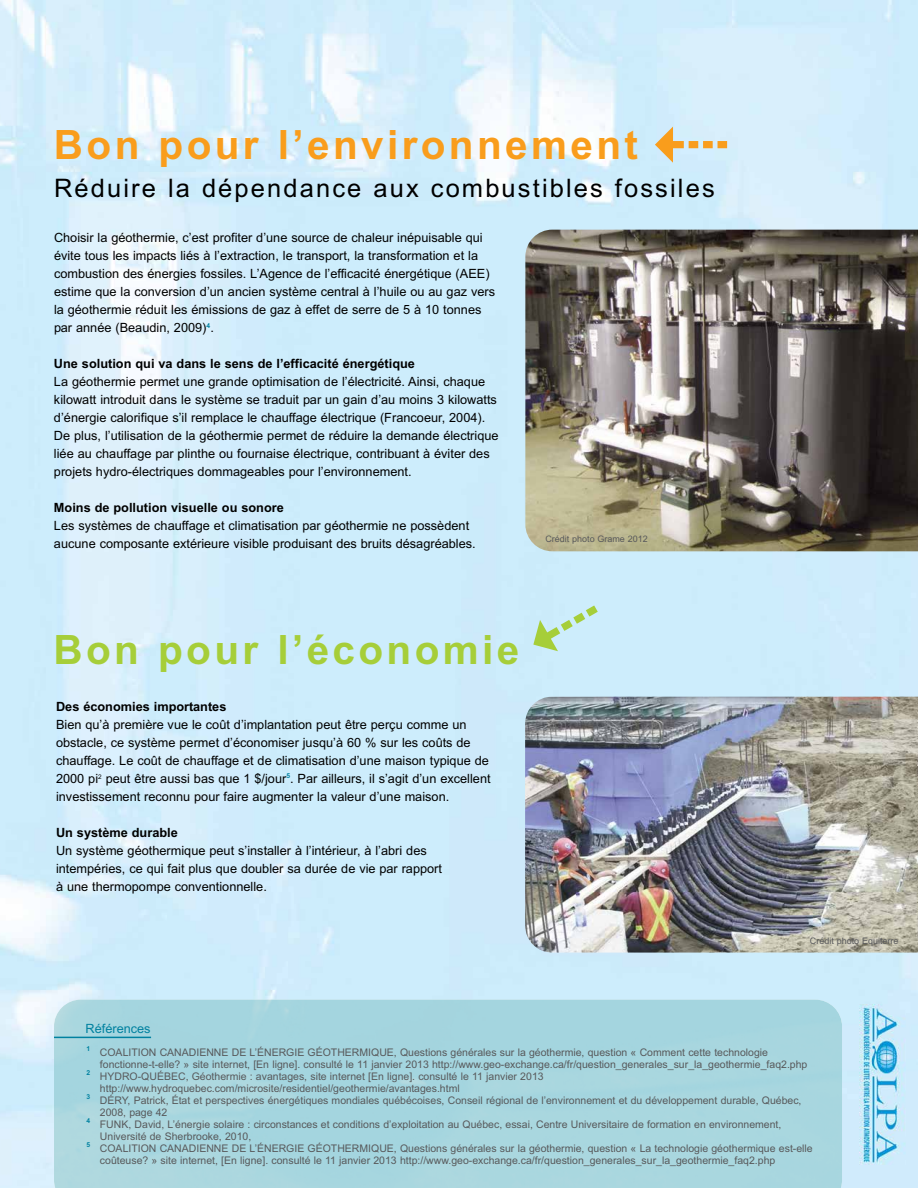
<style>
.page{position:relative;width:918px;height:1188px;background:#fff}
.page>*{position:absolute;margin:0;border:0;box-sizing:border-box;transform-origin:0 0}
.t1{font:700 40.5px "Arial";letter-spacing:.085em;color:#f99d1c}
.t2{font:700 40.5px "Arial";letter-spacing:.085em;color:#a6ce39}
.t3{font:25.5px "Arial";letter-spacing:.085em;color:#000}
.t4{font:12.75px/18px "Arial";color:#000}
.t5{font:700 12.75px "Arial";color:#000}
.t6{font:12.75px "Arial";color:#0081a0}
.t7{font:10.5px/12px "Arial";color:#58595b}
.t8{font:9px "Arial";color:#58595b}
.t9{font:700 6.75px "Arial";color:#0081a0}
</style>
<div class="page">
<svg style="left:655px;top:127px;width:72px;height:36px;background:#dbdac7"></svg>
<div style="left:54px;top:1000px;width:788px;height:188px;background:#a6d6df"></div>
<svg style="left:533px;top:605px;width:65px;height:46px;background:#c4e6d3"></svg>
<img style="left:525px;top:230px;width:393px;height:321px">
<hr style="left:54px;top:1037px;width:97px;height:1px;background:#0081a0">
<img style="left:525px;top:697px;width:393px;height:256px">
<img style="left:860px;top:1005px;width:46px;height:160px">
<h1 class="t1" style="left:54px;top:118px;width:586px">Bon pour l’environnement</h1>
<h2 class="t3" style="left:54px;top:171px;width:662px">Réduire la dépendance aux combustibles fossiles</h2>
<p class="t4" style="left:54px;top:229px;width:443px">Choisir la géothermie, c’est profiter d’une source de chaleur inépuisable qui évite tous les impacts liés à l’extraction, le transport, la transformation et la combustion des énergies fossiles. L’Agence de l’efficacité énergétique (AEE) estime que la conversion d’un ancien système central à l’huile ou au gaz vers la géothermie réduit les émissions de gaz à effet de serre de 5 à 10 tonnes par année (Beaudin, 2009)<sup>4</sup>.</p>
<p class="t5" style="left:54px;top:355px;width:363px">Une solution qui va dans le sens de l’efficacité énergétique</p>
<p class="t4" style="left:54px;top:373px;width:446px">La géothermie permet une grande optimisation de l’électricité. Ainsi, chaque kilowatt introduit dans le système se traduit par un gain d’au moins 3 kilowatts d’énergie calorifique s’il remplace le chauffage électrique (Francoeur, 2004).<br>De plus, l’utilisation de la géothermie permet de réduire la demande électrique liée au chauffage par plinthe ou fournaise électrique, contribuant à éviter des projets hydro-électriques dommageables pour l’environnement.</p>
<p class="t5" style="left:54px;top:500px;width:231px">Moins de pollution visuelle ou sonore</p>
<p class="t4" style="left:54px;top:517px;width:423px">Les systèmes de chauffage et climatisation par géothermie ne possèdent aucune composante extérieure visible produisant des bruits désagréables.</p>
<p class="t8" style="left:545px;top:533px;width:104px">Crédit photo Grame 2012</p>
<h1 class="t2" style="left:54px;top:622px;width:467px">Bon pour l’économie</h1>
<p class="t5" style="left:56px;top:698px;width:172px">Des économies importantes</p>
<p class="t4" style="left:56px;top:716px;width:436px">Bien qu’à première vue le coût d’implantation peut être perçu comme un obstacle, ce système permet d’économiser jusqu’à 60 % sur les coûts de chauffage. Le coût de chauffage et de climatisation d’une maison typique de 2000 pi<sup>2</sup> peut être aussi bas que 1 $/jour<sup>5</sup>. Par ailleurs, il s’agit d’un excellent investissement reconnu pour faire augmenter la valeur d’une maison.</p>
<p class="t5" style="left:56px;top:824px;width:123px">Un système durable</p>
<p class="t4" style="left:56px;top:842px;width:388px">Un système géothermique peut s’installer à l’intérieur, à l’abri des intempéries, ce qui fait plus que doubler sa durée de vie par rapport à une thermopompe conventionnelle.</p>
<p class="t6" style="left:86px;top:1020px;width:67px">Références</p>
<p class="t8" style="left:810px;top:935px;width:90px">Crédit photo Equiterre</p>
<p class="t9" style="left:86px;top:1044px;width:5px">1</p>
<p class="t7" style="left:100px;top:1046px;width:709px">COALITION CANADIENNE DE L’ÉNERGIE GÉOTHERMIQUE, Questions générales sur la géothermie, question « Comment cette technologie fonctionne-t-elle? » site internet, [En ligne]. consulté le 11 janvier 2013 http://www.geo-exchange.ca/fr/question_generales_sur_la_geothermie_faq2.php</p>
<p class="t9" style="left:86px;top:1068px;width:5px">2</p>
<p class="t7" style="left:100px;top:1070px;width:445px">HYDRO-QUÉBEC, Géothermie : avantages, site internet [En ligne]. consulté le 11 janvier 2013 http://www.hydroquebec.com/microsite/residentiel/geothermie/avantages.html</p>
<p class="t9" style="left:86px;top:1092px;width:5px">3</p>
<p class="t7" style="left:100px;top:1094px;width:703px">DÉRY, Patrick, État et perspectives énergétiques mondiales québécoises, Conseil régional de l’environnement et du développement durable, Québec,<br>2008, page 42</p>
<p class="t9" style="left:86px;top:1116px;width:5px">4</p>
<p class="t7" style="left:100px;top:1118px;width:683px">FUNK, David, L’énergie solaire : circonstances et conditions d’exploitation au Québec, essai, Centre Universitaire de formation en environnement,<br>Université de Sherbrooke, 2010,</p>
<p class="t9" style="left:86px;top:1140px;width:5px">5</p>
<p class="t7" style="left:100px;top:1142px;width:714px">COALITION CANADIENNE DE L’ÉNERGIE GÉOTHERMIQUE, Questions générales sur la géothermie, question « La technologie géothermique est-elle coûteuse? » site internet, [En ligne]. consulté le 11 janvier 2013 http://www.geo-exchange.ca/fr/question_generales_sur_la_geothermie_faq2.php</p>
</div>
